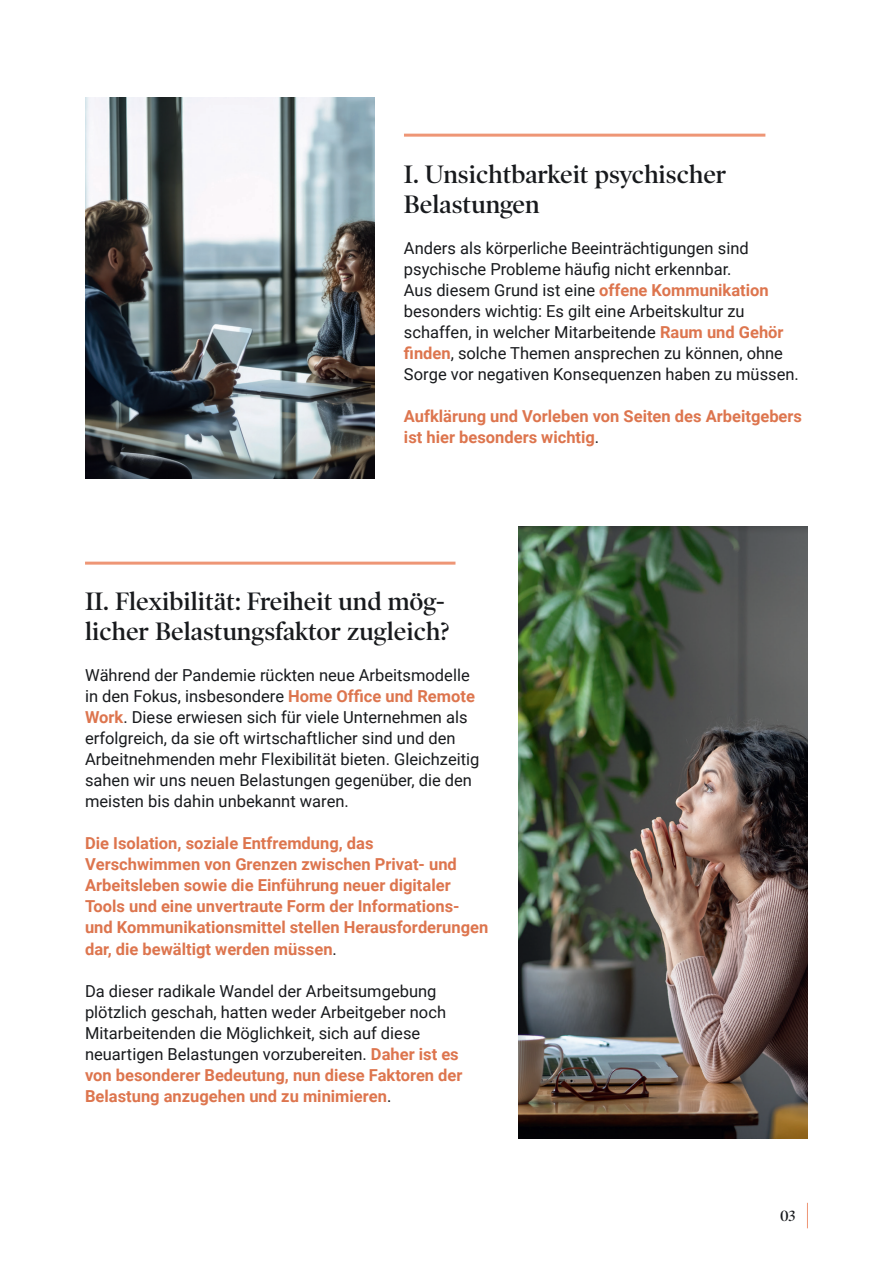
<style>
.page{position:relative;width:893px;height:1263px;background:#fff}
.page>*{position:absolute;margin:0;border:0;box-sizing:border-box;transform-origin:0 0}
.t1{font:600 25.5px/30px "Poynter OS Disp";color:#181a1d}
.t2{font:16.5px/21px "Roboto";color:#181a1d}
.t3{font:700 16.5px/21px "Roboto";color:#dd754e}
.t4{font:600 15px "Poynter OS Disp";color:#181a1d}
.s1{font-weight:700;color:#dd754e}
.s2{font-weight:400;color:#181a1d}
</style>
<div class="page">
<svg style="left:807px;top:1203px;width:1px;height:25px"></svg>
<hr style="left:404px;top:134px;width:361px;height:3px;background:#ee9676">
<hr style="left:85px;top:562px;width:370px;height:3px;background:#ee9676">
<img style="left:85px;top:98px;width:289px;height:380px">
<img style="left:519px;top:527px;width:289px;height:612px">
<p class="t1" style="left:404px;top:159px;width:324px">I. Unsichtbarkeit psychischer<br>Belastungen</p>
<p class="t2" style="left:404px;top:237px;width:346px">Anders als körperliche Beeinträchtigungen sind psychische Probleme häufig nicht erkennbar.</p>
<p class="t2" style="left:404px;top:279px;width:396px">Aus diesem Grund ist eine <span class="s1">offene Kommunikation </span>besonders wichtig: Es gilt eine Arbeitskultur zu schaffen, in welcher Mitarbeitende <span class="s1">Raum und Gehör finden</span>, solche Themen ansprechen zu können, ohne Sorge vor negativen Konsequenzen haben zu müssen.</p>
<p class="t3" style="left:404px;top:405px;width:400px">Aufklärung und Vorleben von Seiten des Arbeitgebers ist hier besonders wichtig<span class="s2">.</span></p>
<p class="t1" style="left:85px;top:586px;width:366px">II. Flexibilität: Freiheit und mög&shy;licher Belastungsfaktor zugleich?</p>
<p class="t2" style="left:85px;top:664px;width:396px">Während der Pandemie rückten neue Arbeitsmodelle in den Fokus, insbesondere <span class="s1">Home Office und Remote Work</span>. Diese erwiesen sich für viele Unternehmen als erfolgreich, da sie oft wirtschaftlicher sind und den Arbeitnehmenden mehr Flexibilität bieten. Gleichzeitig sahen wir uns neuen Belastungen gegenüber, die den meisten bis dahin unbekannt waren.</p>
<p class="t3" style="left:85px;top:832px;width:405px">Die Isolation, soziale Entfremdung, das Verschwimmen von Grenzen zwischen Privat- und Arbeitsleben sowie die Einführung neuer digitaler Tools und eine unvertraute Form der Informations&shy;und Kommunikationsmittel stellen Herausforderungen dar, die bewältigt werden müssen<span class="s2">.</span></p>
<p class="t2" style="left:85px;top:979px;width:379px">Da dieser radikale Wandel der Arbeitsumgebung plötzlich geschah, hatten weder Arbeitgeber noch Mitarbeitenden die Möglichkeit, sich auf diese neuartigen Belastungen vorzubereiten. <span class="s1">Daher ist es von besonderer Bedeutung, nun diese Faktoren der Belastung anzugehen und zu minimieren</span>.</p>
<p class="t4" style="left:780px;top:1207px;width:17px">03</p>
</div>
